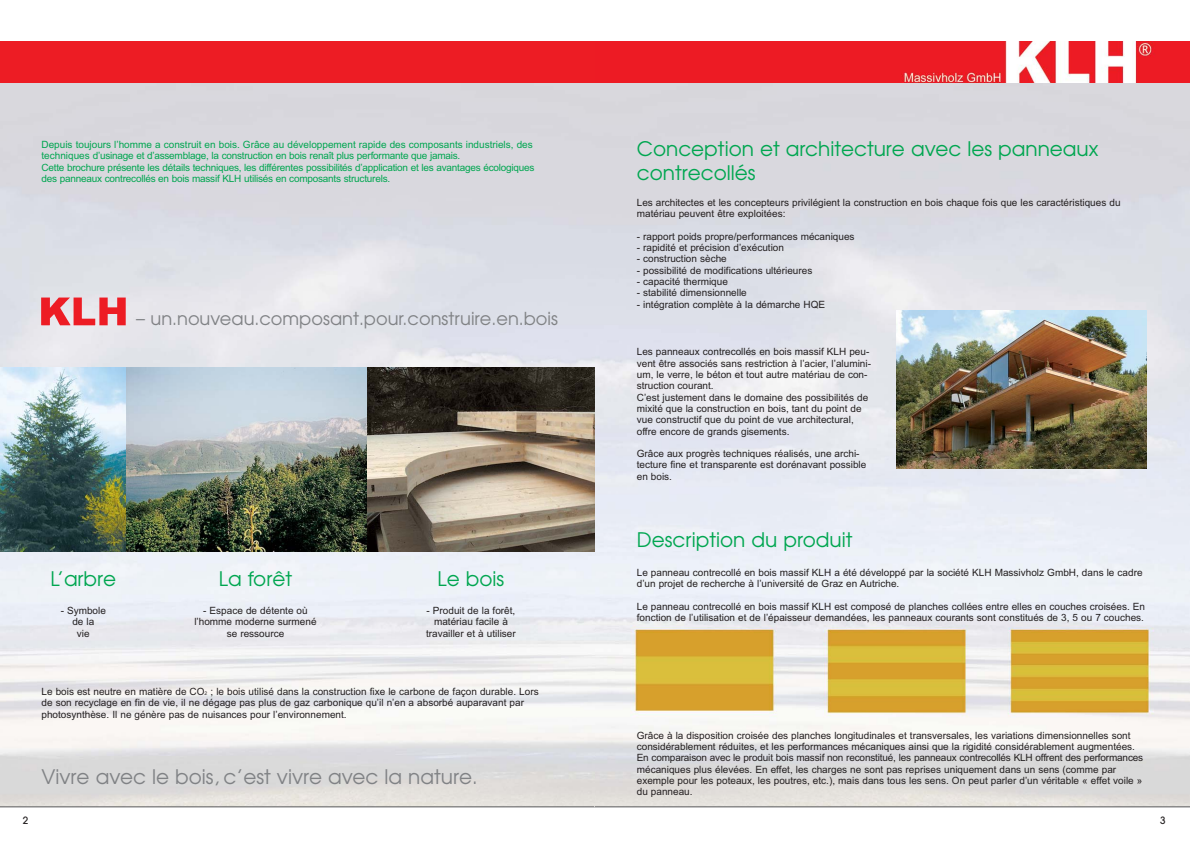
<style>
.page{position:relative;width:1190px;height:841px;background:#fff}
.page>*{position:absolute;margin:0;border:0;box-sizing:border-box;transform-origin:0 0}
.t1{font:20px/24px "Avant Garde";color:#00a650}
.t2{font:20px "Avant Garde";color:#808285}
.t3{font:17.8px "Avant Garde";color:#808285}
.t4{font:10px/11.3px "Arial MS";color:#231f20}
.t5{font:10px/11.3px "Arial MS";letter-spacing:-.02em;color:#00a650}
.t6{font:500 10px "Avant Garde";color:#231f20}
.s1{font-size:5px}
</style>
<div class="page">
<img style="left:0;top:83px;width:1190px;height:723px">
<img style="left:594px;top:42px;width:596px;height:41px">
<hr style="left:594px;top:806px;width:596px;height:1px;background:#58595b">
<div style="left:0;top:42px;width:594px;height:41px;background:#ed1c24"></div>
<hr style="left:0;top:806px;width:594px;height:1px;background:#58595b">
<img style="left:0;top:368px;width:594px;height:184px">
<img style="left:38px;top:286px;width:115px;height:57px">
<img style="left:896px;top:311px;width:251px;height:157px">
<p class="t5" style="left:42px;top:140px;width:495px">Depuis toujours l’homme a construit en bois. Grâce au développement rapide des composants industriels, des techniques d’usinage et d’assemblage, la construction en bois renaît plus performante que jamais.<br>Cette brochure présente les détails techniques, les différentes possibilités d’application et les avantages écologiques des panneaux contrecollés en bois massif KLH utilisés en composants structurels.</p>
<h1 class="t1" style="left:637px;top:138px;width:463px">Conception et architecture avec les panneaux contrecollés</h1>
<p class="t4" style="left:637px;top:198px;width:485px">Les architectes et les concepteurs privilégient la construction en bois chaque fois que les caractéristiques du matériau peuvent être exploitées:</p>
<p class="t4" style="left:637px;top:232px;width:219px">- rapport poids propre/performances mécaniques</p>
<p class="t4" style="left:637px;top:243px;width:149px">- rapidité et précision d’exécution</p>
<p class="t4" style="left:637px;top:254px;width:92px">- construction sèche</p>
<p class="t4" style="left:637px;top:265px;width:177px">- possibilité de modifications ultérieures</p>
<p class="t4" style="left:637px;top:277px;width:93px">- capacité thermique</p>
<p class="t4" style="left:637px;top:288px;width:112px">- stabilité dimensionnelle</p>
<p class="t4" style="left:637px;top:299px;width:190px">- intégration complète à la démarche HQE</p>
<p class="t4" style="left:637px;top:347px;width:236px">Les panneaux contrecollés en bois massif KLH peu&shy;vent être associés sans restriction à l’acier, l’alumini&shy;um, le verre, le béton et tout autre matériau de con&shy;struction courant.<br>C’est justement dans le domaine des possibilités de mixité que la construction en bois, tant du point de vue constructif que du point de vue architectural, offre encore de grands gisements.</p>
<p class="t4" style="left:637px;top:449px;width:231px">Grâce aux progrès techniques réalisés, une archi&shy;tecture fine et transparente est dorénavant possible en bois.</p>
<h2 class="t3" style="left:136px;top:311px;width:423px">– un.nouveau.composant.pour.construire.en.bois</h2>
<h1 class="t1" style="left:50px;top:569px;width:67px">L’arbre</h1>
<p class="t4" style="left:61px;top:606px;width:47px;text-align:center">- Symbole de la<br>vie</p>
<h1 class="t1" style="left:219px;top:569px;width:75px">La forêt</h1>
<p class="t4" style="left:194px;top:606px;width:124px;text-align:center">- Espace de détente où l’homme moderne surmené se ressource</p>
<h1 class="t1" style="left:438px;top:569px;width:68px">Le bois</h1>
<p class="t4" style="left:426px;top:606px;width:91px;text-align:center">- Produit de la forêt, matériau facile à travailler et à utiliser</p>
<p class="t4" style="left:42px;top:687px;width:499px">Le bois est neutre en matière de CO<span class="s1">2</span> ; le bois utilisé dans la construction fixe le carbone de façon durable. Lors de son recyclage en fin de vie, il ne dégage pas plus de gaz carbonique qu’il n’en a absorbé auparavant par photosynthèse. Il ne génère pas de nuisances pour l’environnement.</p>
<h1 class="t2" style="left:42px;top:769px;width:438px">Vivre avec le bois, c’est vivre avec la nature.</h1>
<h1 class="t1" style="left:637px;top:529px;width:217px">Description du produit</h1>
<p class="t4" style="left:637px;top:568px;width:507px">Le panneau contrecollé en bois massif KLH a été développé par la société KLH Massivholz GmbH, dans le cadre d’un projet de recherche à l’université de Graz en Autriche.</p>
<p class="t4" style="left:637px;top:602px;width:510px">Le panneau contrecollé en bois massif KLH est composé de planches collées entre elles en couches croisées. En fonction de l’utilisation et de l’épaisseur demandées, les panneaux courants sont constitués de 3, 5 ou 7 couches.</p>
<p class="t4" style="left:637px;top:731px;width:508px">Grâce à la disposition croisée des planches longitudinales et transversales, les variations dimensionnelles sont considérablement réduites, et les performances mécaniques ainsi que la rigidité considérablement augmentées.<br>En comparaison avec le produit bois massif non reconstitué, les panneaux contrecollés KLH offrent des performances mécaniques plus élevées. En effet, les charges ne sont pas reprises uniquement dans un sens (comme par exemple pour les poteaux, les poutres, etc.), mais dans tous les sens. On peut parler d’un véritable « effet voile » du panneau.</p>
<p class="t6" style="left:23px;top:816px;width:7px">2</p>
<p class="t6" style="left:1160px;top:816px;width:7px">3</p>
</div>
